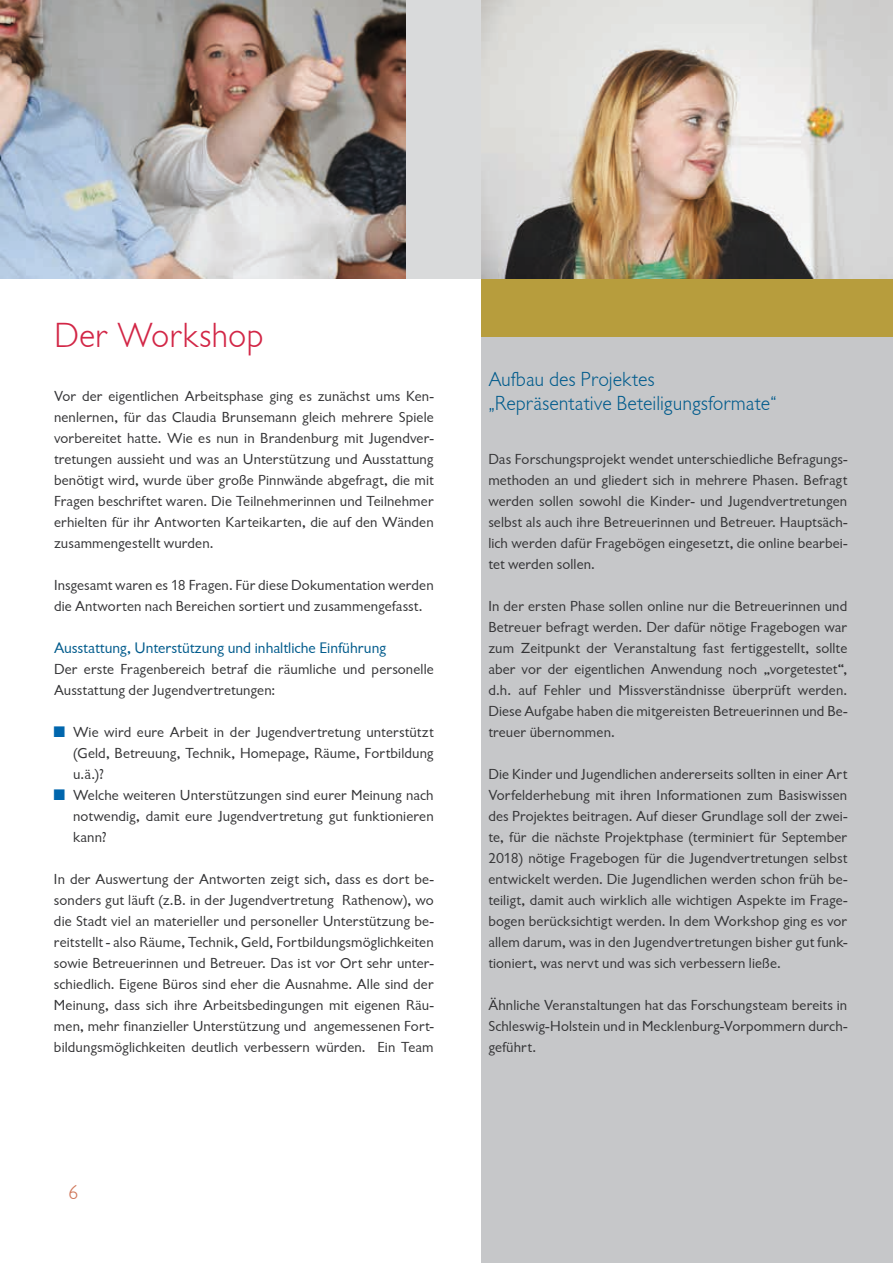
<style>
.page{position:relative;width:893px;height:1263px;background:#fff}
.page>*{position:absolute;margin:0;border:0;box-sizing:border-box;transform-origin:0 0}
.t1{font:300 36px "Chantilly";color:#d22646}
.t2{font:300 21px/24px "Chantilly";color:#005b8c}
.t3{font:300 21px "Chantilly";color:#d0775a}
.t4{font:15.75px "Chantilly";color:#005b8c}
.t5{font:15px/21px "Chantilly";letter-spacing:.01em;color:#343436;text-align:justify}
.s1{font-size:15.75px;color:#0066ad}
</style>
<div class="page">
<div style="left:482px;top:279px;width:411px;height:984px;background:#c6c7c9"></div>
<div style="left:0;top:0;width:893px;height:279px;background:#d9dadb"></div>
<img style="left:0;top:0;width:405px;height:279px">
<img style="left:482px;top:0;width:411px;height:279px">
<div style="left:482px;top:279px;width:411px;height:57px;background:#b79d3d"></div>
<h1 class="t1" style="left:54px;top:317px;width:211px">Der Workshop</h1>
<p class="t5" style="left:54px;top:385px;width:381px">Vor der eigentlichen Arbeitsphase ging es zunächst ums Ken&shy;nenlernen, für das Claudia Brunsemann gleich mehrere Spiele vorbereitet hatte. Wie es nun in Brandenburg mit Jugendver&shy;tretungen aussieht und was an Unterstützung und Ausstattung benötigt wird, wurde über große Pinnwände abgefragt, die mit Fragen beschriftet waren. Die Teilnehmerinnen und Teilnehmer erhielten für ihr Antworten Karteikarten, die auf den Wänden zusammengestellt wurden.</p>
<p class="t5" style="left:54px;top:574px;width:381px">Insgesamt waren es 18 Fragen. Für diese Dokumentation werden die Antworten nach Bereichen sortiert und zusammengefasst.</p>
<p class="t4" style="left:54px;top:639px;width:334px">Ausstattung, Unterstützung und inhaltliche Einführung</p>
<p class="t5" style="left:54px;top:658px;width:381px">Der erste Fragenbereich betraf die räumliche und personelle<br>Ausstattung der Jugendvertretungen:</p>
<p class="t5" style="left:73px;top:721px;width:362px;text-indent:-19px"><span class="s1">■</span> Wie wird eure Arbeit in der Jugendvertretung unterstützt (Geld, Betreuung, Technik, Homepage, Räume, Fortbildung u.ä.)?</p>
<p class="t5" style="left:73px;top:784px;width:362px;text-indent:-19px"><span class="s1">■</span> Welche weiteren Unterstützungen sind eurer Meinung nach notwendig, damit eure Jugendvertretung gut funktionieren kann?</p>
<p class="t5" style="left:54px;top:868px;width:381px">In der Auswertung der Antworten zeigt sich, dass es dort be&shy;sonders gut läuft (z.B. in der Jugendvertretung Rathenow), wo die Stadt viel an materieller und personeller Unterstützung be&shy;reitstellt - also Räume, Technik, Geld, Fortbildungsmöglichkeiten sowie Betreuerinnen und Betreuer. Das ist vor Ort sehr unter&shy;schiedlich. Eigene Büros sind eher die Ausnahme. Alle sind der Meinung, dass sich ihre Arbeitsbedingungen mit eigenen Räu&shy;men, mehr finanzieller Unterstützung und angemessenen Fort&shy;bildungsmöglichkeiten deutlich verbessern würden. Ein Team</p>
<h2 class="t3" style="left:68px;top:1181px;width:12px">6</h2>
<h2 class="t2" style="left:488px;top:368px;width:290px">Aufbau des Projektes „Repräsentative Beteiligungsformate“</h2>
<p class="t5" style="left:488px;top:448px;width:360px">Das Forschungsprojekt wendet unterschiedliche Befragungs&shy;methoden an und gliedert sich in mehrere Phasen. Befragt werden sollen sowohl die Kinder- und Jugendvertretungen selbst als auch ihre Betreuerinnen und Betreuer. Hauptsäch&shy;lich werden dafür Fragebögen eingesetzt, die online bearbei&shy;tet werden sollen.</p>
<p class="t5" style="left:488px;top:595px;width:360px">In der ersten Phase sollen online nur die Betreuerinnen und Betreuer befragt werden. Der dafür nötige Fragebogen war zum Zeitpunkt der Veranstaltung fast fertiggestellt, sollte aber vor der eigentlichen Anwendung noch „vorgetestet“, d.h. auf Fehler und Missverständnisse überprüft werden.<br>Diese Aufgabe haben die mitgereisten Betreuerinnen und Be&shy;treuer übernommen.</p>
<p class="t5" style="left:488px;top:763px;width:360px">Die Kinder und Jugendlichen andererseits sollten in einer Art Vorfelderhebung mit ihren Informationen zum Basiswissen des Projektes beitragen. Auf dieser Grundlage soll der zwei&shy;te, für die nächste Projektphase (terminiert für September 2018) nötige Fragebogen für die Jugendvertretungen selbst entwickelt werden. Die Jugendlichen werden schon früh be&shy;teiligt, damit auch wirklich alle wichtigen Aspekte im Frage&shy;bogen berücksichtigt werden. In dem Workshop ging es vor allem darum, was in den Jugendvertretungen bisher gut funk&shy;tioniert, was nervt und was sich verbessern ließe.</p>
<p class="t5" style="left:488px;top:994px;width:360px">Ähnliche Veranstaltungen hat das Forschungsteam bereits in Schleswig-Holstein und in Mecklenburg-Vorpommern durch&shy;geführt.</p>
</div>
